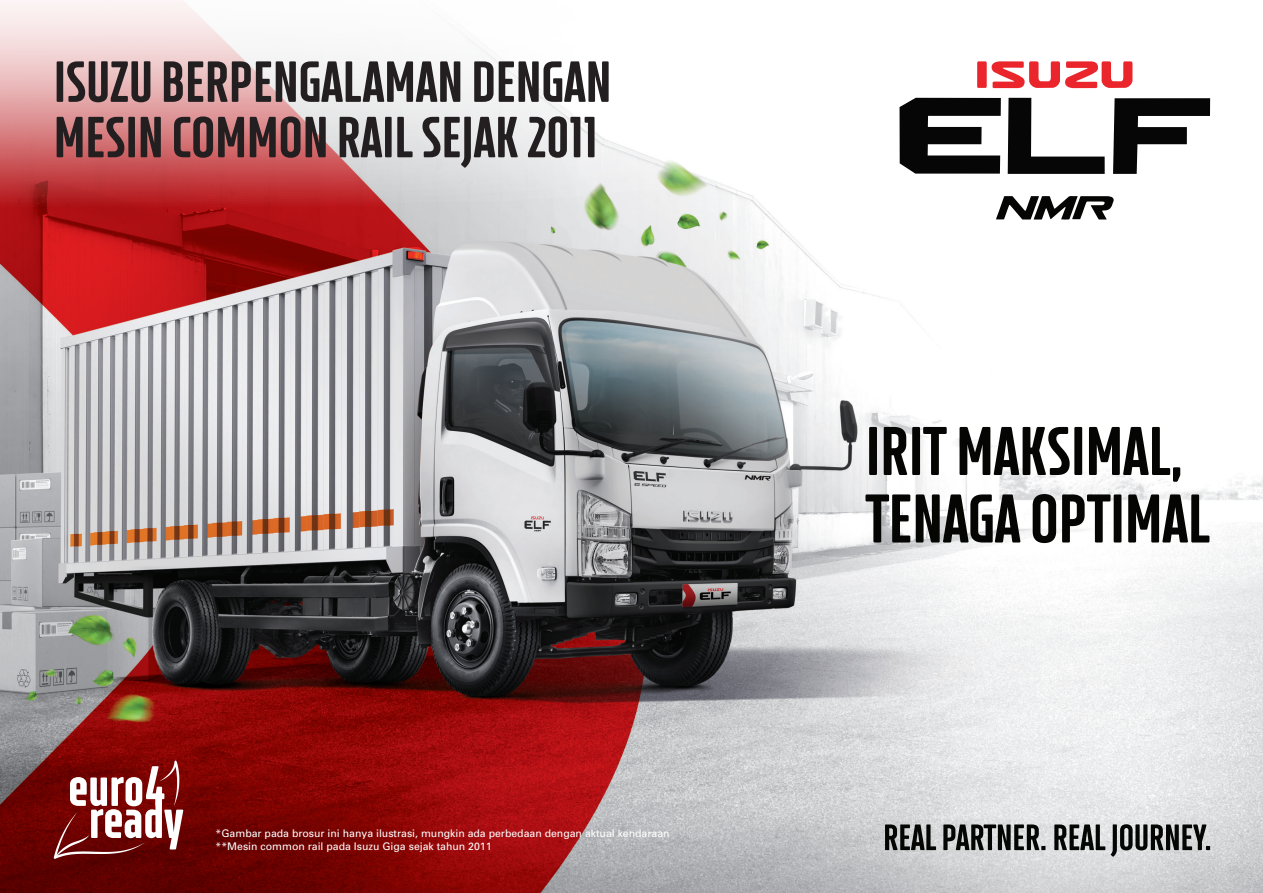
<style>
.page{position:relative;width:1263px;height:893px;background:#fff}
.page>*{position:absolute;margin:0;border:0;box-sizing:border-box;transform-origin:0 0}
.t1{font:900 67.5px/67.5px "XXII Neue Norm Rnd Cnd";color:#050504}
.t2{font:900 56.85px/55.5px "XXII Neue Norm Rnd Cnd";color:#231f20}
.t3{font:10.5px/12.6px "Univers";color:#fff}
</style>
<div class="page">
<img style="left:0;top:227px;width:1263px;height:666px">
<svg style="left:0;top:1px;width:1211px;height:226px"></svg>
<svg style="left:54px;top:761px;width:129px;height:98px"></svg>
<svg style="left:977px;top:61px;width:155px;height:27px"></svg>
<svg style="left:1113px;top:98px;width:97px;height:76px"></svg>
<svg style="left:899px;top:98px;width:102px;height:76px"></svg>
<svg style="left:1008px;top:98px;width:97px;height:76px"></svg>
<svg style="left:996px;top:196px;width:118px;height:24px"></svg>
<svg style="left:885px;top:824px;width:51px;height:26px"></svg>
<svg style="left:943px;top:824px;width:102px;height:26px;background:#676768"></svg>
<svg style="left:1054px;top:824px;width:156px;height:33px;background:#838384"></svg>
<h2 class="t2" style="left:54px;top:53px;width:559px">ISUZU BERPENGALAMAN DENGAN<br>MESIN COMMON RAIL SEJAK 2011</h2>
<p class="t3" style="left:216px;top:827px;width:455px">*Gambar pada brosur ini hanya ilustrasi, mungkin ada perbedaan dengan aktual kendaraan **Mesin common rail pada Isuzu Giga sejak tahun 2011</p>
<h1 class="t1" style="left:866px;top:417px;width:346px">IRIT MAKSIMAL,<br>TENAGA OPTIMAL</h1>
</div>
